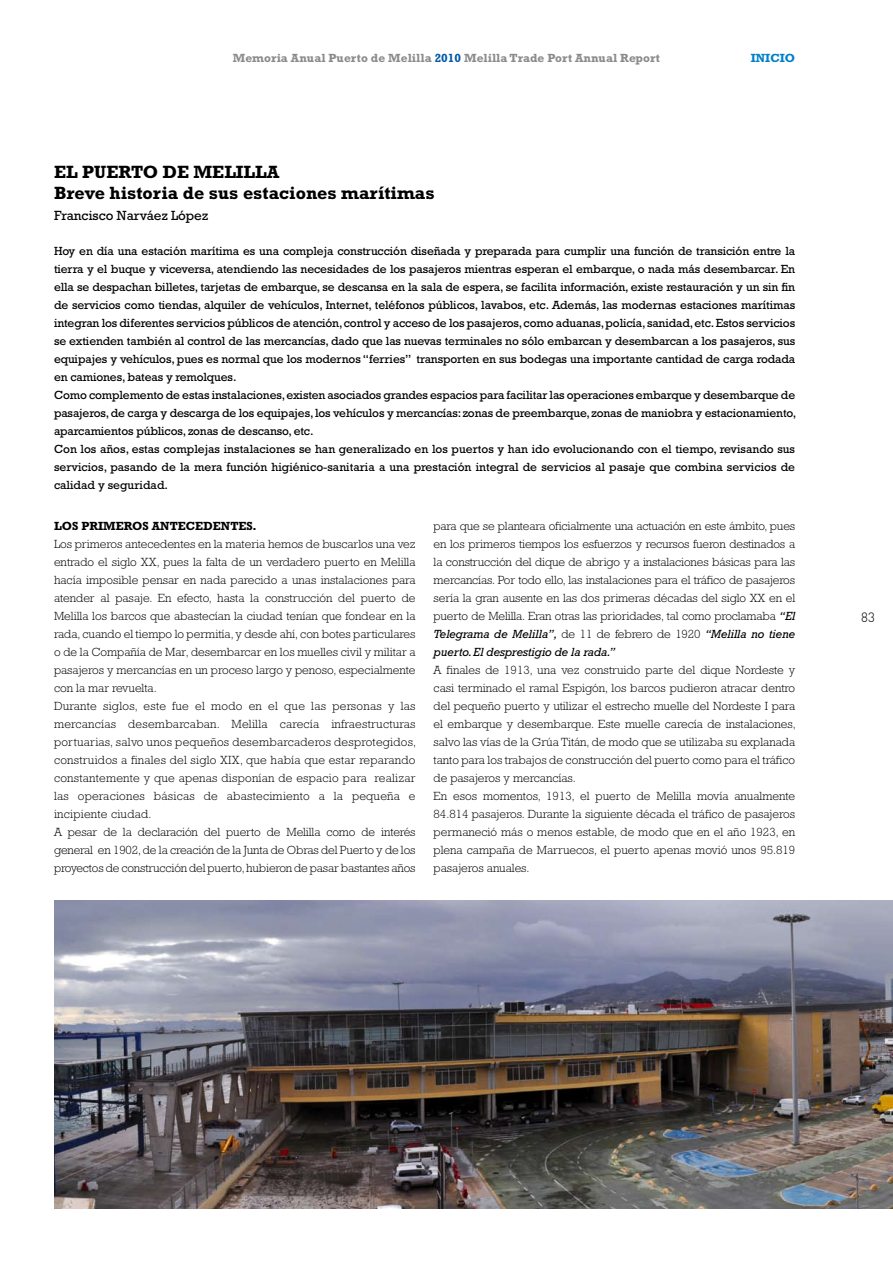
<style>
.page{position:relative;width:893px;height:1263px;background:#fff}
.page>*{position:absolute;margin:0;border:0;box-sizing:border-box;transform-origin:0 0}
.t1{font:700 18px/21px "Rockwell Std";color:#000}
.t2{font:13.5px "Rockwell Std";color:#000}
.t3{font:300 13.2px "DIN";color:#000}
.t4{font:300 12px/18px "Rockwell Std";color:#000}
.t5{font:12px/18px "Rockwell Std";letter-spacing:-.01em;color:#000}
.t6{font:700 12px "Rockwell Std";color:#8a8b8b}
.t7{font:700 12px "Rockwell Std";color:#000}
.t8{font:700 12px "Rockwell Std";color:#007fca}
.s1{color:#0058a8}
.s2{font-weight:400;font-style:italic}
</style>
<div class="page">
<img style="left:54px;top:900px;width:839px;height:309px">
<p class="t6" style="left:233px;top:51px;width:429px">Memoria Anual Puerto de Melilla <span class="s1">2010</span> Melilla Trade Port Annual Report</p>
<p class="t8" style="left:751px;top:51px;width:46px">INICIO</p>
<h1 class="t1" style="left:54px;top:161px;width:382px">EL PUERTO DE MELILLA<br>Breve historia de sus estaciones marítimas</h1>
<p class="t2" style="left:54px;top:208px;width:156px">Francisco Narváez López</p>
<p class="t5" style="left:54px;top:242px;width:744px">Hoy en día una estación marítima es una compleja construcción diseñada y preparada para cumplir una función de transición entre la tierra y el buque y viceversa, atendiendo las necesidades de los pasajeros mientras esperan el embarque, o nada más desembarcar. En ella se despachan billetes, tarjetas de embarque, se descansa en la sala de espera, se facilita información, existe restauración y un sin fin de servicios como tiendas, alquiler de vehículos, Internet, teléfonos públicos, lavabos, etc. Además, las modernas estaciones marítimas integran los diferentes servicios públicos de atención, control y acceso de los pasajeros, como aduanas, policía, sanidad, etc. Estos servicios se extienden también al control de las mercancías, dado que las nuevas terminales no sólo embarcan y desembarcan a los pasajeros, sus equipajes y vehículos, pues es normal que los modernos “ferries” transporten en sus bodegas una importante cantidad de carga rodada en camiones, bateas y remolques.<br>Como complemento de estas instalaciones, existen asociados grandes espacios para facilitar las operaciones embarque y desembarque de pasajeros, de carga y descarga de los equipajes, los vehículos y mercancías: zonas de preembarque, zonas de maniobra y estacionamiento, aparcamientos públicos, zonas de descanso, etc.<br>Con los años, estas complejas instalaciones se han generalizado en los puertos y han ido evolucionando con el tiempo, revisando sus servicios, pasando de la mera función higiénico-sanitaria a una prestación integral de servicios al pasaje que combina servicios de calidad y seguridad.</p>
<p class="t7" style="left:54px;top:519px;width:204px">LOS PRIMEROS ANTECEDENTES.</p>
<p class="t4" style="left:54px;top:535px;width:364px">Los primeros antecedentes en la materia hemos de buscarlos una vez entrado el siglo XX, pues la falta de un verdadero puerto en Melilla hacía imposible pensar en nada parecido a unas instalaciones para atender al pasaje. En efecto, hasta la construcción del puerto de Melilla los barcos que abastecían la ciudad tenían que fondear en la rada, cuando el tiempo lo permitía, y desde ahí, con botes particulares o de la Compañía de Mar, desembarcar en los muelles civil y militar a pasajeros y mercancías en un proceso largo y penoso, especialmente con la mar revuelta.<br>Durante siglos, este fue el modo en el que las personas y las mercancías desembarcaban. Melilla carecía infraestructuras portuarias, salvo unos pequeños desembarcaderos desprotegidos, construidos a finales del siglo XIX, que había que estar reparando constantemente y que apenas disponían de espacio para realizar las operaciones básicas de abastecimiento a la pequeña e incipiente ciudad.<br>A pesar de la declaración del puerto de Melilla como de interés general en 1902, de la creación de la Junta de Obras del Puerto y de los proyectos de construcción del puerto, hubieron de pasar bastantes años</p>
<p class="t4" style="left:434px;top:517px;width:363px;text-align:justify">para que se planteara oficialmente una actuación en este ámbito, pues en los primeros tiempos los esfuerzos y recursos fueron destinados a la construcción del dique de abrigo y a instalaciones básicas para las mercancías. Por todo ello, las instalaciones para el tráfico de pasajeros sería la gran ausente en las dos primeras décadas del siglo XX en el puerto de Melilla. Eran otras las prioridades, tal como proclamaba <span class="s2">“El Telegrama de Melilla”,</span> de 11 de febrero de 1920 <span class="s2">“Melilla no tiene puerto. El desprestigio de la rada.”</span></p>
<p class="t4" style="left:434px;top:661px;width:364px">A finales de 1913, una vez construido parte del dique Nordeste y casi terminado el ramal Espigón, los barcos pudieron atracar dentro del pequeño puerto y utilizar el estrecho muelle del Nordeste I para el embarque y desembarque. Este muelle carecía de instalaciones, salvo las vías de la Grúa Titán, de modo que se utilizaba su explanada tanto para los trabajos de construcción del puerto como para el tráfico de pasajeros y mercancías.<br>En esos momentos, 1913, el puerto de Melilla movía anualmente 84.814 pasajeros. Durante la siguiente década el tráfico de pasajeros permaneció más o menos estable, de modo que en el año 1923, en plena campaña de Marruecos, el puerto apenas movió unos 95.819 pasajeros anuales.</p>
<p class="t3" style="left:861px;top:609px;width:15px">83</p>
</div>
